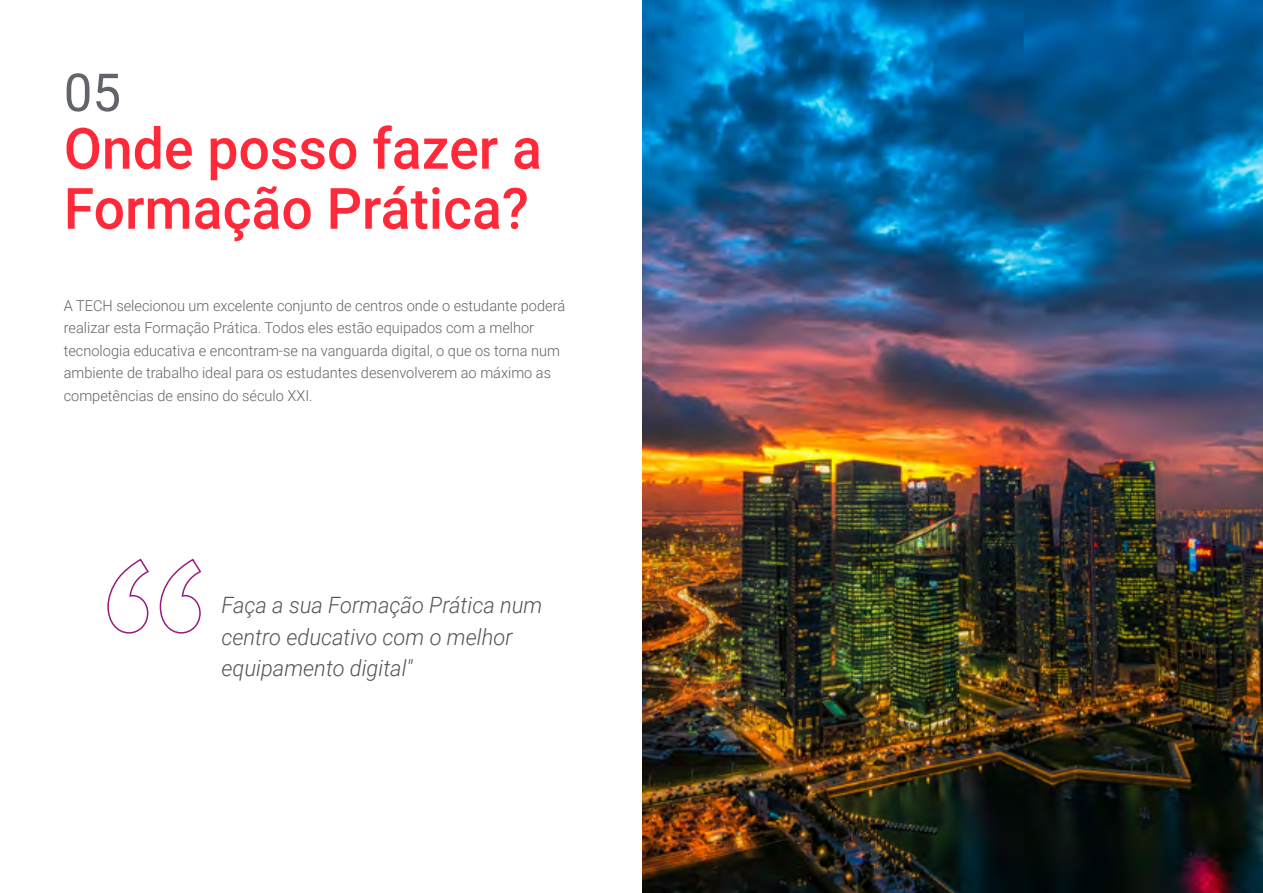
<style>
.page{position:relative;width:1263px;height:893px;background:#fff}
.page>*{position:absolute;margin:0;border:0;box-sizing:border-box;transform-origin:0 0}
.t1{font:500 57px/60px "Roboto";color:#ff293a}
.t2{font:52.5px "Roboto";color:#61646a}
.t3{font:italic 300 22.5px/31.5px "Roboto";color:#52555b}
.t4{font:300 15px/22.5px "Roboto";color:#61646a}
</style>
<div class="page">
<svg style="left:107px;top:558px;width:95px;height:76px"></svg>
<img style="left:642px;top:0;width:621px;height:893px">
<h2 class="t2" style="left:64px;top:56px;width:59px">05</h2>
<h1 class="t1" style="left:64px;top:116px;width:480px">Onde posso fazer a<br>Formação Prática?</h1>
<p class="t4" style="left:64px;top:293px;width:503px">A TECH selecionou um excelente conjunto de centros onde o estudante poderá realizar esta Formação Prática. Todos eles estão equipados com a melhor tecnologia educativa e encontram-se na vanguarda digital, o que os torna num ambiente de trabalho ideal para os estudantes desenvolverem ao máximo as competências de ensino do século XXI.</p>
<h3 class="t3" style="left:221px;top:588px;width:322px">Faça a sua Formação Prática num centro educativo com o melhor equipamento digital"</h3>
</div>
